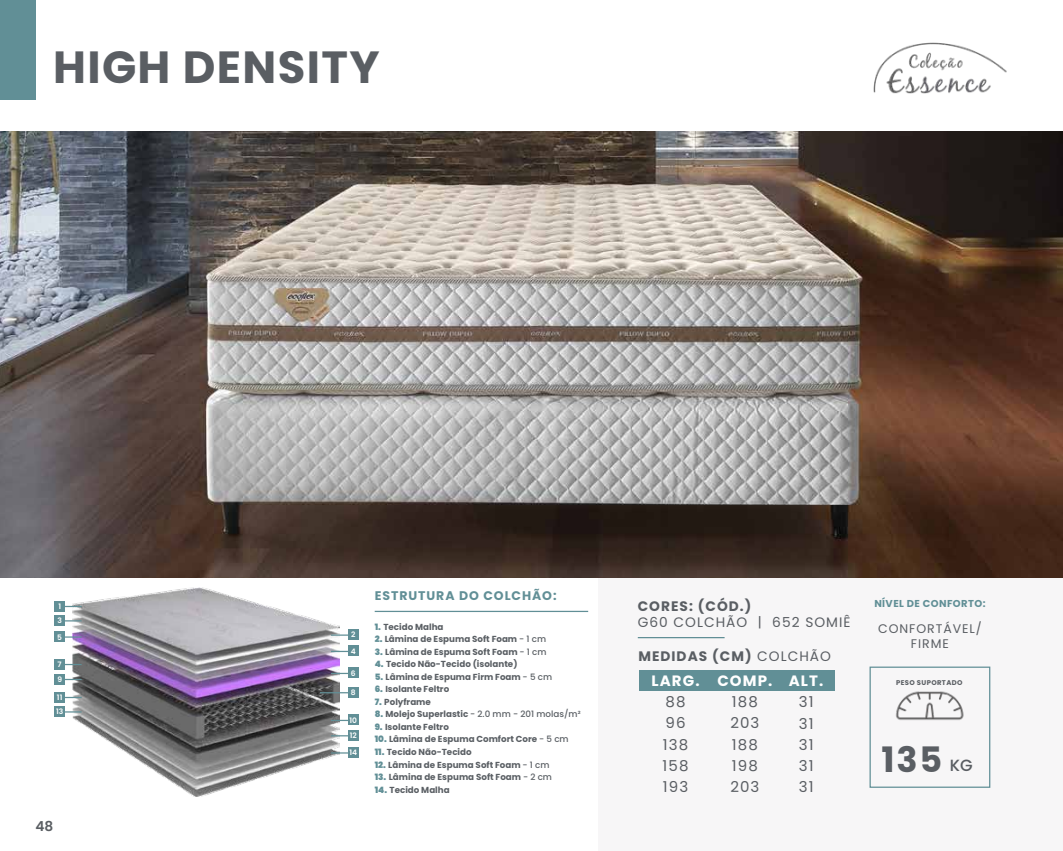
<style>
.page{position:relative;width:1063px;height:851px;background:#fff}
.page>*{position:absolute;margin:0;border:0;box-sizing:border-box;transform-origin:0 0}
.t1{font:700 45px "Poppins";letter-spacing:.03em;color:#5a5e63}
.t2{font:700 35px "Poppins";color:#5a5e63}
.t3{font:15px/21.2px "Poppins";letter-spacing:.075em;color:#5a5e63;text-align:justify}
.t4{font:700 15px "Poppins";letter-spacing:.075em;color:#fff}
.t5{font:700 13.75px "Poppins";letter-spacing:.075em;color:#5a5e63}
.t6{font:13.75px "Poppins";letter-spacing:.075em;color:#5a5e63}
.t7{font:600 13.75px "Poppins";color:#5a5e63}
.t8{font:700 12.5px "Poppins";letter-spacing:.075em;color:#618f96}
.t9{font:12.5px/15px "Poppins";letter-spacing:.075em;color:#5a5e63;text-align:center}
.t10{font:700 10px "Poppins";letter-spacing:.04em;color:#618f96}
.t11{font:700 8.75px "Poppins";color:#5a5f64}
.t12{font:500 8.75px "Poppins";color:#5a5f64}
.t13{font:600 7.5px/14.4px "Poppins";color:#fff}
.t14{font:700 6.88px "Poppins";letter-spacing:.05em;color:#5a5e63}
.s1{font-weight:900;color:#618f96}
.s2{font-weight:500}
.s3{font-weight:700}
.s4{font-weight:400}
.s5{font-weight:500;font-size:16.25px}
</style>
<div class="page">
<div style="left:599px;top:549px;width:464px;height:301px;background:#f7f6f7"></div>
<img style="left:0;top:131px;width:1063px;height:446px">
<div style="left:0;top:0;width:35px;height:99px;background:#618f96"></div>
<img style="left:873px;top:42px;width:134px;height:52px">
<img style="left:73px;top:587px;width:267px;height:209px">
<div style="left:55px;top:601px;width:10px;height:10px;background:#618f96"></div>
<div style="left:55px;top:615px;width:10px;height:10px;background:#618f96"></div>
<div style="left:55px;top:631px;width:10px;height:11px;background:#618f96"></div>
<div style="left:55px;top:659px;width:10px;height:10px;background:#618f96"></div>
<div style="left:55px;top:674px;width:10px;height:10px;background:#618f96"></div>
<div style="left:55px;top:692px;width:10px;height:10px;background:#618f96"></div>
<div style="left:55px;top:706px;width:10px;height:10px;background:#618f96"></div>
<div style="left:348px;top:629px;width:10px;height:10px;background:#618f96"></div>
<div style="left:348px;top:645px;width:10px;height:11px;background:#618f96"></div>
<div style="left:348px;top:667px;width:10px;height:10px;background:#618f96"></div>
<div style="left:348px;top:714px;width:10px;height:10px;background:#618f96"></div>
<div style="left:348px;top:730px;width:10px;height:10px;background:#618f96"></div>
<div style="left:348px;top:747px;width:10px;height:10px;background:#618f96"></div>
<div style="left:348px;top:686px;width:10px;height:11px;background:#618f96"></div>
<svg style="left:65px;top:605px;width:17px;height:2px"></svg>
<svg style="left:65px;top:620px;width:17px;height:1px"></svg>
<svg style="left:65px;top:636px;width:17px;height:1px"></svg>
<svg style="left:65px;top:663px;width:17px;height:2px"></svg>
<svg style="left:65px;top:678px;width:17px;height:2px"></svg>
<svg style="left:65px;top:696px;width:17px;height:2px"></svg>
<svg style="left:65px;top:711px;width:17px;height:1px"></svg>
<svg style="left:331px;top:634px;width:17px;height:1px"></svg>
<svg style="left:331px;top:650px;width:17px;height:2px"></svg>
<svg style="left:331px;top:672px;width:17px;height:2px"></svg>
<svg style="left:331px;top:719px;width:17px;height:2px"></svg>
<svg style="left:331px;top:735px;width:17px;height:1px"></svg>
<svg style="left:331px;top:752px;width:17px;height:1px"></svg>
<svg style="left:320px;top:692px;width:28px;height:1px"></svg>
<hr style="left:375px;top:610px;width:213px;height:2px;background:#618f96">
<div style="left:870px;top:666px;width:120px;height:121px;border:1px solid #618f96"></div>
<hr style="left:638px;top:637px;width:87px;height:1px;background:#618f96">
<img style="left:895px;top:691px;width:69px;height:29px">
<div style="left:639px;top:670px;width:196px;height:20px;background:#618f96"></div>
<h1 class="t1" style="left:53px;top:41px;width:328px">HIGH DENSITY</h1>
<p class="t13" style="left:57px;top:599px;width:6px">1<br>3</p>
<p class="t13" style="left:57px;top:629px;width:6px">5</p>
<p class="t13" style="left:57px;top:656px;width:6px;line-height:15px">7<br>9</p>
<p class="t13" style="left:56px;top:690px;width:9px">11<br>13</p>
<h3 class="t7" style="left:35px;top:817px;width:19px">48</h3>
<p class="t13" style="left:351px;top:626px;width:6px;line-height:16.2px">2<br>4</p>
<p class="t13" style="left:351px;top:665px;width:6px">6</p>
<p class="t13" style="left:351px;top:685px;width:6px">8</p>
<p class="t13" style="left:349px;top:712px;width:9px;line-height:15.4px">10<br>12</p>
<p class="t13" style="left:349px;top:745px;width:9px">14</p>
<h3 class="t8" style="left:375px;top:588px;width:183px">ESTRUTURA DO COLCHÃO:</h3>
<p class="t11" style="left:375px;top:621px;width:70px"><span class="s1">1.</span> Tecido Malha</p>
<p class="t11" style="left:375px;top:634px;width:173px"><span class="s1">2.</span> Lâmina de Espuma Soft Foam <span class="s2">- 1 cm</span></p>
<p class="t11" style="left:375px;top:646px;width:173px"><span class="s1">3.</span> Lâmina de Espuma Soft Foam <span class="s2">- 1 cm</span></p>
<p class="t11" style="left:375px;top:659px;width:144px"><span class="s1">4.</span> Tecido Não-Tecido (isolante)</p>
<p class="t11" style="left:375px;top:671px;width:179px"><span class="s1">5.</span> Lâmina de Espuma Firm Foam <span class="s2">- 5 cm</span></p>
<p class="t11" style="left:375px;top:684px;width:76px"><span class="s1">6.</span> Isolante Feltro</p>
<p class="t11" style="left:375px;top:696px;width:58px"><span class="s1">7.</span> Polyframe</p>
<p class="t12" style="left:375px;top:709px;width:207px"><span class="s1">8.</span> <span class="s3">Molejo Superlastic</span> - 2.0 mm - 201 molas/m²</p>
<p class="t11" style="left:375px;top:721px;width:76px"><span class="s1">9.</span> Isolante Feltro</p>
<p class="t11" style="left:375px;top:734px;width:195px"><span class="s1">10.</span> Lâmina de Espuma Comfort Core <span class="s2">- 5 cm</span></p>
<p class="t11" style="left:375px;top:746px;width:99px"><span class="s1">11.</span> Tecido Não-Tecido</p>
<p class="t11" style="left:375px;top:759px;width:176px"><span class="s1">12.</span> Lâmina de Espuma Soft Foam <span class="s2">- 1 cm</span></p>
<p class="t11" style="left:375px;top:771px;width:179px"><span class="s1">13.</span> Lâmina de Espuma Soft Foam <span class="s2">- 2 cm</span></p>
<p class="t11" style="left:375px;top:784px;width:76px"><span class="s1">14.</span> Tecido Malha</p>
<h3 class="t5" style="left:638px;top:598px;width:115px">CORES: (CÓD.)</h3>
<h3 class="t6" style="left:638px;top:614px;width:214px">G60 COLCHÃO | 652 SOMIÊ</h3>
<h3 class="t5" style="left:638px;top:648px;width:194px">MEDIDAS (CM) <span class="s4">COLCHÃO</span></h3>
<h3 class="t4" style="left:652px;top:671px;width:50px">LARG.</h3>
<h3 class="t3" style="left:663px;top:691px;width:27px;text-align:left">88<br>96<br>138<br>158<br>193</h3>
<h3 class="t4" style="left:717px;top:672px;width:57px">COMP.</h3>
<h3 class="t3" style="left:730px;top:691px;width:31px">188<br>203<br>188<br>198<br>203</h3>
<h3 class="t4" style="left:789px;top:672px;width:36px">ALT.</h3>
<h3 class="t3" style="left:799px;top:691px;width:16px">31<br>31<br>31<br>31<br>31</h3>
<p class="t10" style="left:874px;top:597px;width:113px">NÍVEL DE CONFORTO:</p>
<h3 class="t9" style="left:878px;top:621px;width:105px">CONFORTÁVEL/<br>FIRME</h3>
<p class="t14" style="left:896px;top:678px;width:68px">PESO SUPORTADO</p>
<h2 class="t2" style="left:882px;top:739px;width:93px">135 <span class="s5">KG</span></h2>
</div>
